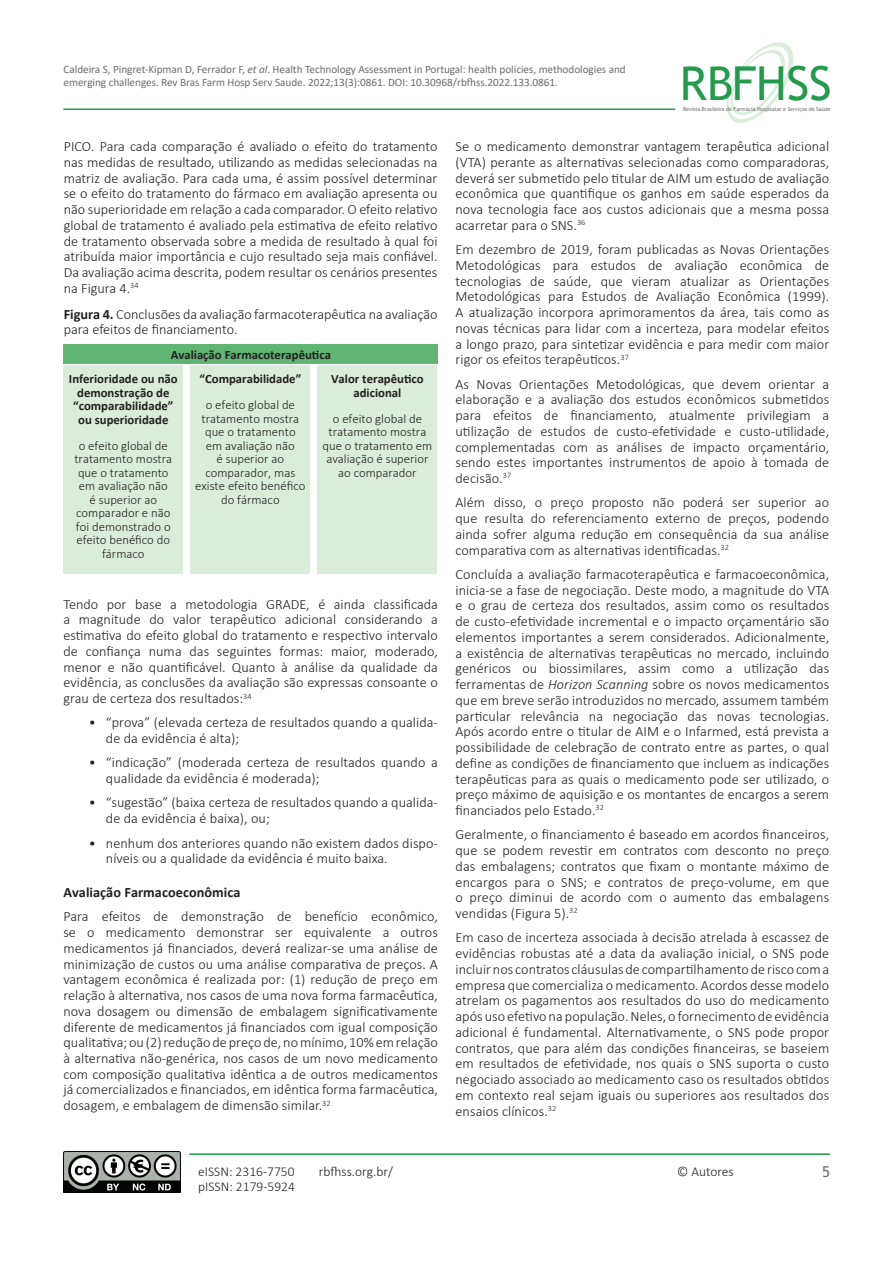
<style>
.page{position:relative;width:893px;height:1263px;background:#fff}
.page>*{position:absolute;margin:0;border:0;box-sizing:border-box;transform-origin:0 0}
.t1{font:46.8px "Trebuchet MS";color:#239a4d}
.t2{font:15px "Trebuchet MS";color:#6a6d73}
.t3{font:300 14.25px/15.8px "Calibri";letter-spacing:.005em;color:#231f20;text-align:justify}
.t4{font:700 14.25px "Calibri";letter-spacing:.005em;color:#231f20}
.t5{font:300 13.5px "Calibri";color:#231f20}
.t6{font:300 12.75px/13.5px "Calibri";color:#231f20;text-align:center}
.t7{font:700 12.75px/13.5px "Calibri";color:#231f20;text-align:center}
.t8{font:11.25px/12.8px "Calibri";letter-spacing:-.005em;color:#6c6d70}
.t9{font:5.4px "Trebuchet MS";color:#6c6d70}
.s1{font-style:italic}
.s2{font-weight:700}
</style>
<div class="page">
<hr style="left:63px;top:109px;width:612px;height:1px;background:#239a4d">
<svg style="left:727px;top:42px;width:66px;height:81px"></svg>
<img style="left:64px;top:1152px;width:117px;height:41px">
<hr style="left:189px;top:1153px;width:641px;height:2px;background:#239a4d">
<div style="left:64px;top:365px;width:119px;height:208px;background:#dbedda"></div>
<div style="left:318px;top:365px;width:119px;height:208px;background:#dbedda"></div>
<div style="left:191px;top:365px;width:119px;height:208px;background:#dbedda"></div>
<div style="left:64px;top:345px;width:374px;height:19px;background:#60b572"></div>
<p class="t8" style="left:64px;top:63px;width:564px">Caldeira S, Pingret-Kipman D, Ferrador F, <span class="s1">et al</span>. Health Technology Assessment in Portugal: health policies, methodologies and emerging challenges. Rev Bras Farm Hosp Serv Saude. 2022;13(3):0861. DOI: 10.30968/rbfhss.2022.133.0861.</p>
<h1 class="t1" style="left:680px;top:54px;width:153px">RBFHSS</h1>
<p class="t9" style="left:683px;top:106px;width:149px">Revista Brasileira de Farmácia Hospitalar e Serviços de Saúde</p>
<p class="t3" style="left:64px;top:138px;width:375px">PICO. Para cada comparação é avaliado o efeito do tratamento nas medidas de resultado, utilizando as medidas selecionadas na matriz de avaliação. Para cada uma, é assim possível determinar se o efeito do tratamento do fármaco em avaliação apresenta ou não superioridade em relação a cada comparador. O efeito relativo global de tratamento é avaliado pela estimativa de efeito relativo de tratamento observada sobre a medida de resultado à qual foi atribuída maior importância e cujo resultado seja mais confiável.<br>Da avaliação acima descrita, podem resultar os cenários presentes na Figura 4.<sup>34</sup></p>
<p class="t3" style="left:455px;top:138px;width:375px">Se o medicamento demonstrar vantagem terapêutica adicional (VTA) perante as alternativas selecionadas como comparadoras, deverá ser submetido pelo titular de AIM um estudo de avaliação econômica que quantifique os ganhos em saúde esperados da nova tecnologia face aos custos adicionais que a mesma possa acarretar para o SNS.<sup>36</sup></p>
<p class="t3" style="left:455px;top:241px;width:375px">Em dezembro de 2019, foram publicadas as Novas Orientações Metodológicas para estudos de avaliação econômica de tecnologias de saúde, que vieram atualizar as Orientações Metodológicas para Estudos de Avaliação Econômica (1999).<br>A atualização incorpora aprimoramentos da área, tais como as novas técnicas para lidar com a incerteza, para modelar efeitos a longo prazo, para sintetizar evidência e para medir com maior rigor os efeitos terapêuticos.<sup>37</sup></p>
<p class="t3" style="left:455px;top:376px;width:375px">As Novas Orientações Metodológicas, que devem orientar a elaboração e a avaliação dos estudos econômicos submetidos para efeitos de financiamento, atualmente privilegiam a utilização de estudos de custo-efetividade e custo-utilidade, complementadas com as análises de impacto orçamentário, sendo estes importantes instrumentos de apoio à tomada de decisão.<sup>37</sup></p>
<p class="t3" style="left:455px;top:495px;width:375px">Além disso, o preço proposto não poderá ser superior ao que resulta do referenciamento externo de preços, podendo ainda sofrer alguma redução em consequência da sua análise comparativa com as alternativas identificadas.<sup>32</sup></p>
<p class="t3" style="left:455px;top:566px;width:375px">Concluída a avaliação farmacoterapêutica e farmacoeconômica, inicia-se a fase de negociação. Deste modo, a magnitude do VTA e o grau de certeza dos resultados, assim como os resultados de custo-efetividade incremental e o impacto orçamentário são elementos importantes a serem considerados. Adicionalmente, a existência de alternativas terapêuticas no mercado, incluindo genéricos ou biossimilares, assim como a utilização das ferramentas de <span class="s1">Horizon Scanning</span> sobre os novos medicamentos que em breve serão introduzidos no mercado, assumem também particular relevância na negociação das novas tecnologias.<br>Após acordo entre o titular de AIM e o Infarmed, está prevista a possibilidade de celebração de contrato entre as partes, o qual define as condições de financiamento que incluem as indicações terapêuticas para as quais o medicamento pode ser utilizado, o preço máximo de aquisição e os montantes de encargos a serem financiados pelo Estado.<sup>32</sup></p>
<p class="t3" style="left:455px;top:827px;width:375px">Geralmente, o financiamento é baseado em acordos financeiros, que se podem revestir em contratos com desconto no preço das embalagens; contratos que fixam o montante máximo de encargos para o SNS; e contratos de preço-volume, em que o preço diminui de acordo com o aumento das embalagens vendidas (Figura 5).<sup>32</sup></p>
<p class="t3" style="left:455px;top:930px;width:375px">Em caso de incerteza associada à decisão atrelada à escassez de evidências robustas até a data da avaliação inicial, o SNS pode incluir nos contratos cláusulas de compartilhamento de risco com a empresa que comercializa o medicamento. Acordos desse modelo atrelam os pagamentos aos resultados do uso do medicamento após uso efetivo na população. Neles, o fornecimento de evidência adicional é fundamental. Alternativamente, o SNS pode propor contratos, que para além das condições financeiras, se baseiem em resultados de efetividade, nos quais o SNS suporta o custo negociado associado ao medicamento caso os resultados obtidos em contexto real sejam iguais ou superiores aos resultados dos ensaios clínicos.<sup>32</sup></p>
<p class="t3" style="left:64px;top:306px;width:375px"><span class="s2">Figura 4.</span> Conclusões da avaliação farmacoterapêutica na avaliação para efeitos de financiamento.</p>
<p class="t7" style="left:171px;top:348px;width:162px">Avaliação Farmacoterapêutica</p>
<p class="t7" style="left:331px;top:372px;width:94px">Valor terapêutico adicional</p>
<p class="t6" style="left:322px;top:412px;width:111px">o efeito global de tratamento mostra que o tratamento em avaliação é superior ao comparador</p>
<p class="t7" style="left:69px;top:372px;width:110px">Inferioridade ou não demonstração de “comparabilidade” ou superioridade</p>
<p class="t6" style="left:74px;top:439px;width:99px">o efeito global de tratamento mostra que o tratamento em avaliação não é superior ao comparador e não foi demonstrado o efeito benéfico do fármaco</p>
<p class="t7" style="left:200px;top:372px;width:103px">“Comparabilidade”</p>
<p class="t6" style="left:195px;top:398px;width:112px">o efeito global de tratamento mostra que o tratamento<br>em avaliação não<br>é superior ao comparador, mas existe efeito benéfico do fármaco</p>
<p class="t3" style="left:63px;top:596px;width:376px">Tendo por base a metodologia GRADE, é ainda classificada a magnitude do valor terapêutico adicional considerando a estimativa do efeito global do tratamento e respectivo intervalo de confiança numa das seguintes formas: maior, moderado, menor e não quantificável. Quanto à análise da qualidade da evidência, as conclusões da avaliação são expressas consoante o grau de certeza dos resultados:<sup>34</sup></p>
<p class="t3" style="left:106px;top:715px;width:334px;text-indent:-17px">• “prova” (elevada certeza de resultados quando a qualida&shy;de da evidência é alta);</p>
<p class="t3" style="left:106px;top:755px;width:334px;text-indent:-17px">• “indicação” (moderada certeza de resultados quando a qualidade da evidência é moderada);</p>
<p class="t3" style="left:106px;top:795px;width:334px;text-indent:-17px">• “sugestão” (baixa certeza de resultados quando a qualida&shy;de da evidência é baixa), ou;</p>
<p class="t3" style="left:106px;top:835px;width:333px;text-indent:-17px">• nenhum dos anteriores quando não existem dados dispo&shy;níveis ou a qualidade da evidência é muito baixa.</p>
<p class="t4" style="left:63px;top:882px;width:179px">Avaliação Farmacoeconômica</p>
<p class="t3" style="left:63px;top:908px;width:376px">Para efeitos de demonstração de benefício econômico, se o medicamento demonstrar ser equivalente a outros medicamentos já financiados, deverá realizar-se uma análise de minimização de custos ou uma análise comparativa de preços. A vantagem econômica é realizada por: (1) redução de preço em relação à alternativa, nos casos de uma nova forma farmacêutica, nova dosagem ou dimensão de embalagem significativamente diferente de medicamentos já financiados com igual composição qualitativa; ou (2) redução de preço de, no mínimo, 10% em relação à alternativa não-genérica, nos casos de um novo medicamento com composição qualitativa idêntica a de outros medicamentos já comercializados e financiados, em idêntica forma farmacêutica, dosagem, e embalagem de dimensão similar.<sup>32</sup></p>
<p class="t5" style="left:198px;top:1163px;width:98px">eISSN: 2316-7750</p>
<p class="t5" style="left:319px;top:1163px;width:75px">rbfhss.org.br/</p>
<p class="t5" style="left:677px;top:1163px;width:58px">© Autores</p>
<p class="t2" style="left:822px;top:1162px;width:9px">5</p>
<p class="t5" style="left:198px;top:1178px;width:98px">pISSN: 2179-5924</p>
</div>
